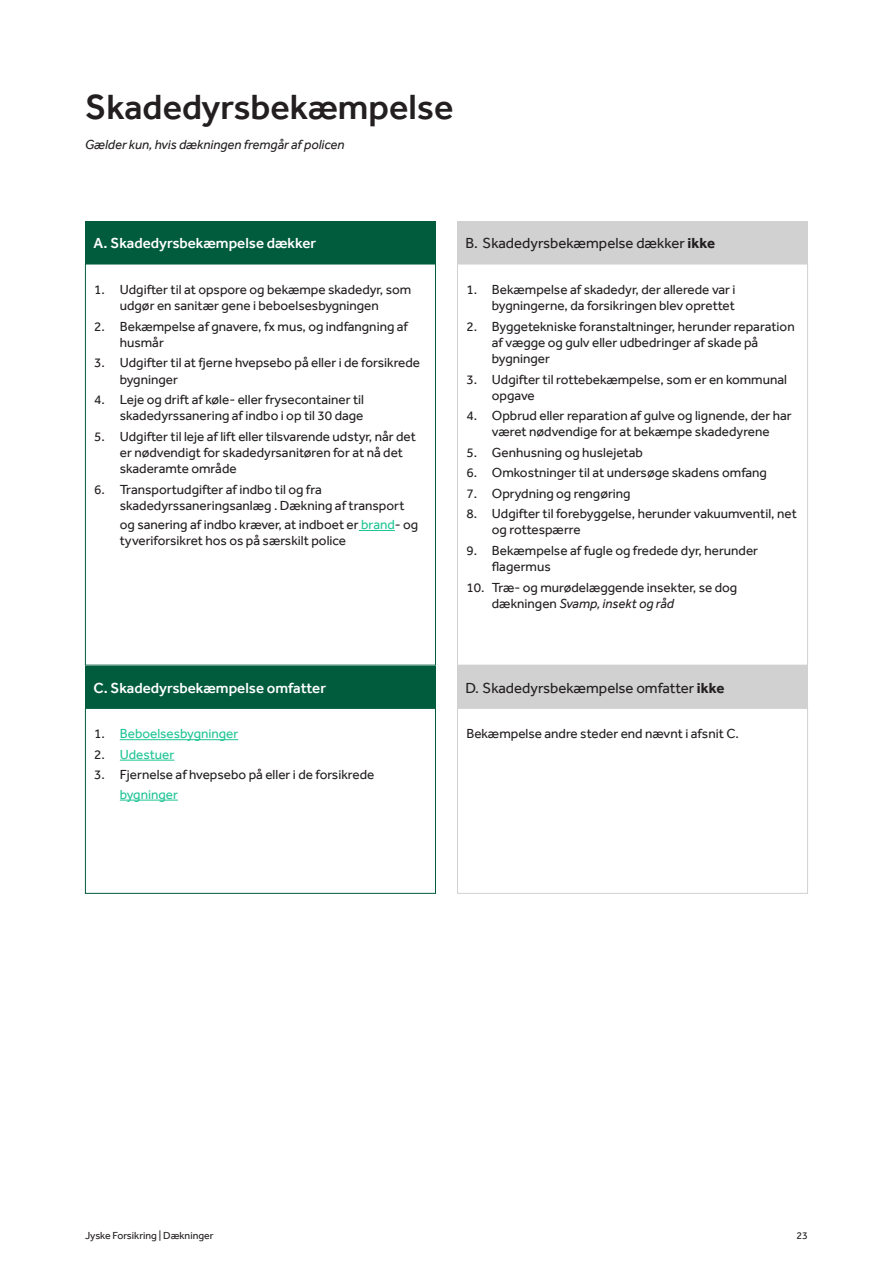
<style>
.page{position:relative;width:893px;height:1263px;background:#fff}
.page>*{position:absolute;margin:0;border:0;box-sizing:border-box;transform-origin:0 0}
.H3_Afsnitsoverskrift{font:500 36px "Effra";color:#231f20}
.Overskrift_Skema{font:15px "Effra";color:#231f20}
.Overskrift_Skema_HVID{font:500 15px "Effra";color:#fff}
.Brødtekst{font:13.5px/16.2px "Effra";color:#231f20}
.Brødtekst-2{font:italic 13.5px "Effra";color:#231f20}
.t1{font:13.5px "Effra";color:#20c594}
.t2{font:10.5px "Effra";color:#231f20}
.s1{font-weight:700}
.s2{font-style:italic}
.s3{color:#20c594}
.s4{color:#231f20}
</style>
<div class="page">
<hr style="left:120px;top:739px;width:118px;height:1px;background:#20c594">
<hr style="left:120px;top:760px;width:54px;height:1px;background:#20c594">
<hr style="left:120px;top:800px;width:58px;height:1px;background:#20c594">
<div style="left:85px;top:708px;width:351px;height:186px;border:1px solid #005c3c"></div>
<div style="left:85px;top:665px;width:351px;height:43px;background:#005c3c"></div>
<div style="left:457px;top:221px;width:351px;height:43px;background:#d1d1d1"></div>
<div style="left:85px;top:221px;width:351px;height:43px;background:#005c3c"></div>
<div style="left:457px;top:264px;width:351px;height:401px;border:1px solid #d1d1d1"></div>
<hr style="left:359px;top:530px;width:36px;height:1px;background:#20c594">
<div style="left:85px;top:264px;width:351px;height:401px;border:1px solid #005c3c"></div>
<div style="left:457px;top:708px;width:351px;height:186px;border:1px solid #d1d1d1"></div>
<div style="left:457px;top:665px;width:351px;height:43px;background:#d1d1d1"></div>
<p class="H3_Afsnitsoverskrift" style="left:85px;top:85px;width:370px">Skadedyrsbekæmpelse</p>
<p class="Brødtekst-2" style="left:85px;top:137px;width:261px">Gælder kun, hvis dækningen fremgår af policen</p>
<p class="Overskrift_Skema_HVID" style="left:94px;top:234px;width:224px">A. Skadedyrsbekæmpelse dækker</p>
<p class="Overskrift_Skema" style="left:466px;top:234px;width:251px">B. Skadedyrsbekæmpelse dækker <span class="s1">ikke</span></p>
<p class="Brødtekst" style="left:466px;top:281px;width:271px;text-align:right">1. Bekæmpelse af skadedyr, der allerede var i bygningerne, da forsikringen blev oprettet</p>
<p class="Brødtekst" style="left:492px;top:318px;width:304px;text-indent:-26px">2. Byggetekniske foranstaltninger, herunder reparation af vægge og gulv eller udbedringer af skade på bygninger</p>
<p class="Brødtekst" style="left:492px;top:371px;width:297px;text-indent:-26px">3. Udgifter til rottebekæmpelse, som er en kommunal opgave</p>
<p class="Brødtekst" style="left:466px;top:407px;width:327px;text-align:center">4. Opbrud eller reparation af gulve og lignende, der har været nødvendige for at bekæmpe skadedyrene</p>
<p class="Brødtekst" style="left:466px;top:444px;width:178px">5. Genhusning og huslejetab</p>
<p class="Brødtekst" style="left:466px;top:464px;width:302px">6. Omkostninger til at undersøge skadens omfang</p>
<p class="Brødtekst" style="left:466px;top:485px;width:166px">7. Oprydning og rengøring</p>
<p class="Brødtekst" style="left:492px;top:505px;width:307px;text-indent:-26px">8. Udgifter til forebyggelse, herunder vakuumventil, net og rottespærre</p>
<p class="Brødtekst" style="left:492px;top:542px;width:268px;text-indent:-26px">9. Bekæmpelse af fugle og fredede dyr, herunder flagermus</p>
<p class="Brødtekst" style="left:492px;top:579px;width:247px;text-indent:-26px">10. Træ- og murødelæggende insekter, se dog dækningen <span class="s2">Svamp, insekt og råd</span></p>
<p class="Brødtekst" style="left:94px;top:281px;width:319px;text-align:center">1. Udgifter til at opspore og bekæmpe skadedyr, som udgør en sanitær gene i beboelsesbygningen</p>
<p class="Brødtekst" style="left:120px;top:318px;width:290px;text-indent:-26px">2. Bekæmpelse af gnavere, fx mus, og indfangning af husmår</p>
<p class="Brødtekst" style="left:120px;top:355px;width:302px;text-indent:-26px">3. Udgifter til at fjerne hvepsebo på eller i de forsikrede bygninger</p>
<p class="Brødtekst" style="left:94px;top:391px;width:271px;text-align:right">4. Leje og drift af køle- eller frysecontainer til skadedyrssanering af indbo i op til 30 dage</p>
<p class="Brødtekst" style="left:120px;top:428px;width:298px;text-indent:-26px">5. Udgifter til leje af lift eller tilsvarende udstyr, når det er nødvendigt for skadedyrsanitøren for at nå det skaderamte område</p>
<p class="Brødtekst" style="left:120px;top:481px;width:286px;text-indent:-26px">6. Transportudgifter af indbo til og fra skadedyrssaneringsanlæg . Dækning af transport</p>
<p class="Brødtekst" style="left:120px;top:516px;width:300px">og sanering af indbo kræver, at indboet er <span class="s3">brand</span>- og tyveriforsikret hos os på særskilt police</p>
<p class="Overskrift_Skema_HVID" style="left:94px;top:679px;width:234px">C. Skadedyrsbekæmpelse omfatter</p>
<p class="t1" style="left:94px;top:726px;width:146px"><span class="s4">1.</span> Beboelsesbygninger</p>
<p class="t1" style="left:94px;top:746px;width:82px"><span class="s4">2.</span> Udestuer</p>
<p class="Brødtekst" style="left:120px;top:765px;width:256px;line-height:19.5px;text-indent:-26px">3. Fjernelse af hvepsebo på eller i de forsikrede <span class="s3">bygninger</span></p>
<p class="Overskrift_Skema" style="left:466px;top:679px;width:260px">D. Skadedyrsbekæmpelse omfatter <span class="s1">ikke</span></p>
<p class="Brødtekst" style="left:466px;top:726px;width:274px">Bekæmpelse andre steder end nævnt i afsnit C.</p>
<p class="t2" style="left:85px;top:1229px;width:130px">Jyske Forsikring | Dækninger</p>
<p class="t2" style="left:796px;top:1229px;width:13px">23</p>
</div>
